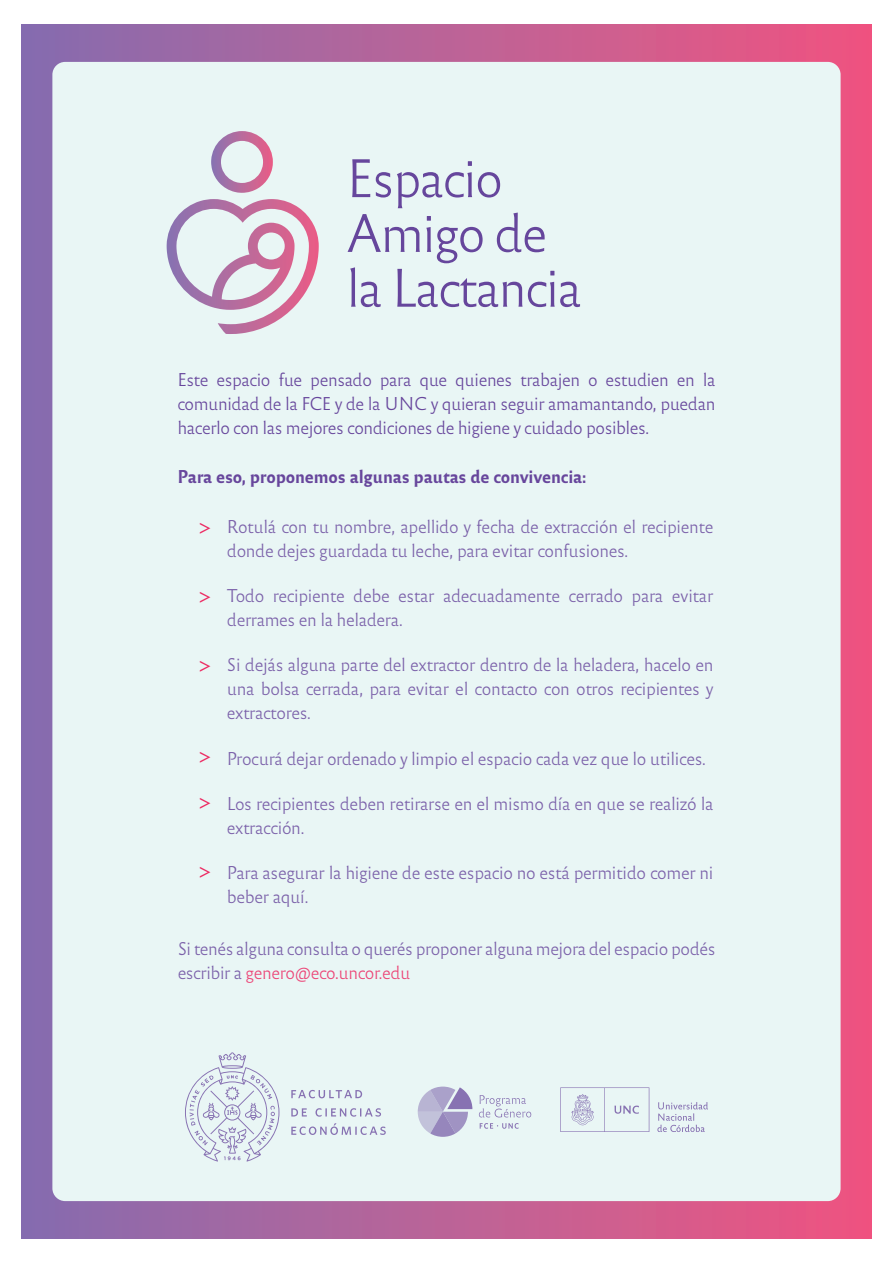
<style>
.page{position:relative;width:893px;height:1263px;background:#fff}
.page>*{position:absolute;margin:0;border:0;box-sizing:border-box;transform-origin:0 0}
.t1{font:50.4px/54.8px "Reforma 2018 Blanca";letter-spacing:-.035em;color:#66469c}
.t2{font:19.5px "Reforma 2018 Blanca";color:#ed2760}
.t3{font:17.25px/24px "Reforma 2018 Blanca";letter-spacing:-.02em;color:#67469c}
.t4{font:17.25px "Reforma 2018 Negra";letter-spacing:-.01em;color:#67469c}
.s1{color:#ed2560}
</style>
<div class="page">
<div style="left:22px;top:25px;width:850px;height:1213px;background:linear-gradient(to right,#876faf,#ef5680)"></div>
<div style="left:52px;top:62px;width:789px;height:1139px;background:#e9f6f5;border-radius:13px"></div>
<svg style="left:211px;top:131px;width:62px;height:62px"></svg>
<svg style="left:167px;top:199px;width:152px;height:135px"></svg>
<svg style="left:479px;top:1095px;width:52px;height:34px"></svg>
<svg style="left:418px;top:1086px;width:54px;height:51px"></svg>
<svg style="left:185px;top:1052px;width:201px;height:109px"></svg>
<svg style="left:560px;top:1087px;width:148px;height:45px"></svg>
<h1 class="t1" style="left:346px;top:152px;width:237px">Espacio<br>Amigo de la Lactancia</h1>
<p class="t3" style="left:177px;top:368px;width:540px;text-align:justify">Este espacio fue pensado para que quienes trabajen o estudien en la comunidad de la FCE y de la UNC y quieran seguir amamantando, puedan hacerlo con las mejores condiciones de higiene y cuidado posibles.</p>
<p class="t4" style="left:177px;top:467px;width:410px">Para eso, proponemos algunas pautas de convivencia:</p>
<p class="t2" style="left:200px;top:515px;width:13px">&gt;</p>
<p class="t2" style="left:200px;top:584px;width:13px">&gt;</p>
<p class="t2" style="left:200px;top:654px;width:13px">&gt;</p>
<p class="t2" style="left:200px;top:745px;width:13px">&gt;</p>
<p class="t2" style="left:200px;top:790px;width:13px">&gt;</p>
<p class="t2" style="left:200px;top:860px;width:13px">&gt;</p>
<p class="t3" style="left:227px;top:515px;width:488px">Rotulá con tu nombre, apellido y fecha de extracción el recipiente donde dejes guardada tu leche, para evitar confusiones.</p>
<p class="t3" style="left:227px;top:584px;width:488px">Todo recipiente debe estar adecuadamente cerrado para evitar derrames en la heladera.</p>
<p class="t3" style="left:227px;top:653px;width:488px;text-align:justify">Si dejás alguna parte del extractor dentro de la heladera, hacelo en una bolsa cerrada, para evitar el contacto con otros recipientes y extractores.</p>
<p class="t3" style="left:227px;top:747px;width:481px">Procurá dejar ordenado y limpio el espacio cada vez que lo utilices.</p>
<p class="t3" style="left:227px;top:792px;width:488px">Los recipientes deben retirarse en el mismo día en que se realizó la extracción.</p>
<p class="t3" style="left:227px;top:861px;width:488px">Para asegurar la higiene de este espacio no está permitido comer ni beber aquí.</p>
<p class="t3" style="left:177px;top:937px;width:540px">Si tenés alguna consulta o querés proponer alguna mejora del espacio podés escribir a <span class="s1">genero@eco.uncor.edu</span></p>
</div>
